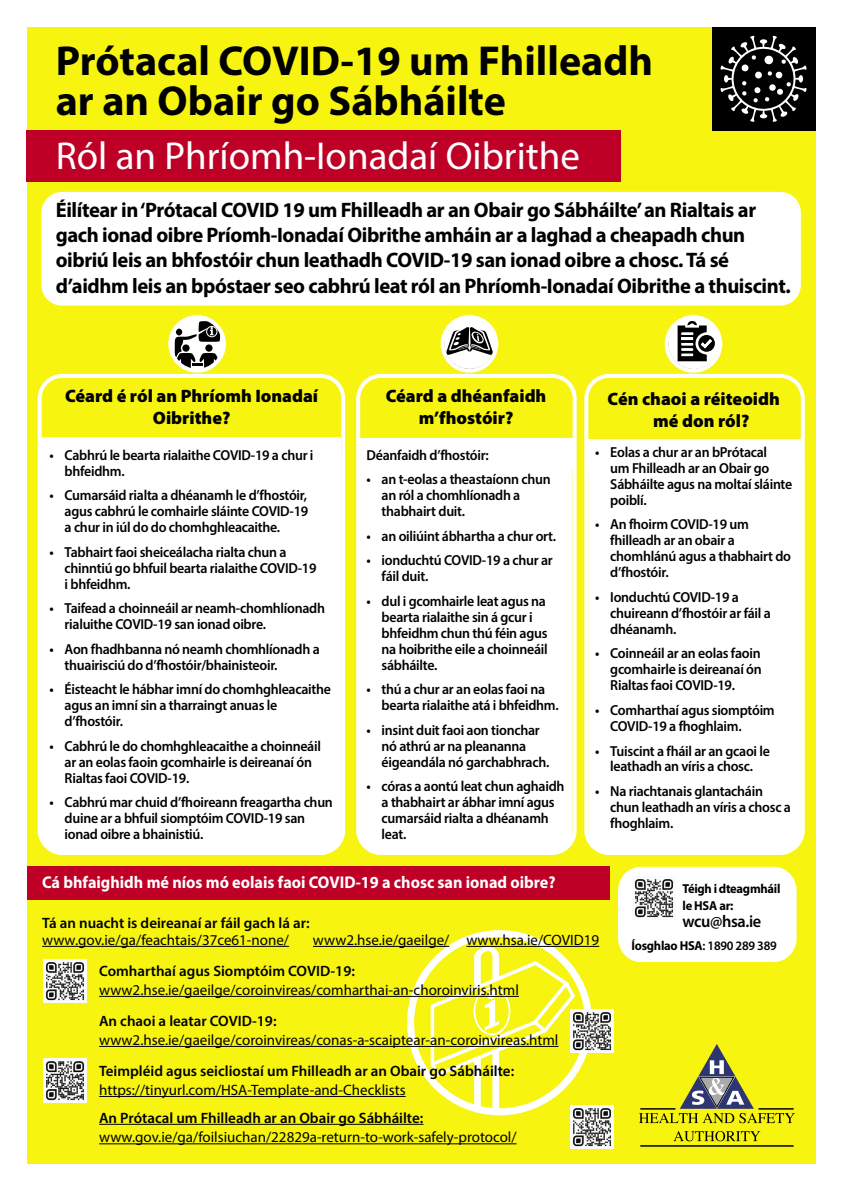
<style>
.page{position:relative;width:842px;height:1191px;background:#fff}
.page>*{position:absolute;margin:0;border:0;box-sizing:border-box;transform-origin:0 0}
.t1{font:700 42px/40px "Myriad Pro";color:#000}
.t2{font:39px "Myriad Pro";color:#fff}
.t3{font:700 21px/25.2px "Myriad Pro";letter-spacing:-.02em;color:#000}
.t4{font:900 18px/21.6px "Myriad Pro";color:#000;text-align:center}
.t5{font:700 17px "Myriad Pro";color:#fff;scale:.95 1}
.t6{font:600 17px "Myriad Pro";letter-spacing:-.02em;color:#000;scale:.96 1}
.t7{font:15px "Myriad Pro";color:#000}
.t8{font:600 15px "Myriad Pro";color:#000}
.t9{font:600 14.5px/16px "Myriad Pro";letter-spacing:-.02em;color:#000;scale:.96 1}
.t10{font:700 13px/17px "Myriad Pro";letter-spacing:-.02em;color:#000;scale:.96 1}
.s1{font-weight:600}
</style>
<div class="page">
<div style="left:27px;top:27px;width:788px;height:1136px;background:#f7f410"></div>
<div style="left:41px;top:192px;width:760px;height:114px;background:#fff;border-radius:21px"></div>
<div style="left:407px;top:930px;width:185px;height:185px;border:7px solid #fff;border-radius:50%"></div>
<svg style="left:428px;top:944px;width:149px;height:170px"></svg>
<div style="left:38px;top:374px;width:307px;height:481px;border:4px solid #fff;border-radius:23px"></div>
<div style="left:41px;top:437px;width:300px;height:418px;background:#fff;border-radius:21px"></div>
<div style="left:356px;top:374px;width:221px;height:481px;border:4px solid #fff;border-radius:23px"></div>
<div style="left:584px;top:374px;width:221px;height:481px;border:4px solid #fff;border-radius:23px"></div>
<div style="left:27px;top:130px;width:594px;height:51px;background:#be0027"></div>
<div style="left:27px;top:866px;width:582px;height:34px;background:#be0027"></div>
<div style="left:42px;top:437px;width:299px;height:28px;background:#fff"></div>
<div style="left:360px;top:438px;width:213px;height:29px;background:#fff"></div>
<div style="left:588px;top:439px;width:213px;height:28px;background:#fff"></div>
<div style="left:360px;top:438px;width:213px;height:417px;background:#fff;border-radius:21px"></div>
<div style="left:588px;top:443px;width:213px;height:412px;background:#fff;border-radius:21px"></div>
<svg style="left:639px;top:1044px;width:156px;height:79px"></svg>
<svg style="left:673px;top:1131px;width:87px;height:10px"></svg>
<hr style="left:640px;top:1145px;width:153px;height:1px;background:#000">
<hr style="left:42px;top:946px;width:247px;height:1px;background:#000">
<hr style="left:99px;top:996px;width:420px;height:1px;background:#000">
<hr style="left:99px;top:1046px;width:459px;height:1px;background:#000">
<hr style="left:99px;top:1096px;width:307px;height:1px;background:#000">
<hr style="left:99px;top:1124px;width:324px;height:1px;background:#000">
<hr style="left:99px;top:1143px;width:418px;height:1px;background:#000">
<div style="left:667px;top:317px;width:54px;height:54px;background:#fff;border-radius:50%"></div>
<svg style="left:678px;top:321px;width:37px;height:40px"></svg>
<div style="left:170px;top:317px;width:54px;height:54px;background:#fff;border-radius:50%"></div>
<div style="left:618px;top:866px;width:179px;height:96px;background:#fff;border-radius:23px"></div>
<div style="left:442px;top:317px;width:55px;height:54px;background:#fff;border-radius:50%"></div>
<svg style="left:175px;top:321px;width:45px;height:47px"></svg>
<div style="left:206px;top:326px;width:11px;height:11px;border:1px solid #fff;border-radius:50%"></div>
<svg style="left:446px;top:327px;width:47px;height:28px"></svg>
<hr style="left:313px;top:946px;width:136px;height:1px;background:#000">
<hr style="left:466px;top:946px;width:133px;height:1px;background:#000">
<img style="left:43px;top:959px;width:43px;height:43px">
<img style="left:570px;top:1009px;width:44px;height:43px">
<img style="left:570px;top:1105px;width:44px;height:43px">
<img style="left:43px;top:1058px;width:43px;height:44px">
<img style="left:635px;top:879px;width:38px;height:39px">
<div style="left:712px;top:27px;width:103px;height:104px;background:#000"></div>
<svg style="left:720px;top:36px;width:86px;height:86px"></svg>
<div style="left:168px;top:315px;width:58px;height:58px;border:4px solid #fff;border-radius:50%"></div>
<div style="left:441px;top:315px;width:57px;height:58px;border:4px solid #fff;border-radius:50%"></div>
<div style="left:665px;top:315px;width:57px;height:58px;border:4px solid #fff;border-radius:50%"></div>
<h1 class="t1" style="left:56px;top:39px;width:599px">Prótacal COVID-19 um Fhilleadh ar an Obair go Sábháilte</h1>
<h2 class="t2" style="left:56px;top:132px;width:526px">Ról an Phríomh-Ionadaí Oibrithe</h2>
<p class="t3" style="left:56px;top:197px;width:736px">Éilítear in ‘Prótacal COVID 19 um Fhilleadh ar an Obair go Sábháilte’ an Rialtais ar gach ionad oibre Príomh-Ionadaí Oibrithe amháin ar a laghad a cheapadh chun oibriú leis an bhfostóir chun leathadh COVID-19 san ionad oibre a chosc. Tá sé d’aidhm leis an bpóstaer seo cabhrú leat ról an Phríomh-Ionadaí Oibrithe a thuiscint.</p>
<p class="t4" style="left:386px;top:385px;width:162px">Céard a dhéanfaidh m’fhostóir?</p>
<p class="t9" style="left:367px;top:446px;width:129px">Déanfaidh d’fhostóir:</p>
<p class="t9" style="left:382px;top:471px;width:178px;text-indent:-15px">• an t-eolas a theastaíonn chun an ról a chomhlíonadh a thabhairt duit.</p>
<p class="t9" style="left:367px;top:527px;width:199px">• an oiliúint ábhartha a chur ort.</p>
<p class="t9" style="left:382px;top:552px;width:180px;text-indent:-15px">• ionduchtú COVID-19 a chur ar fáil duit.</p>
<p class="t9" style="left:382px;top:592px;width:174px;text-indent:-15px">• dul i gcomhairle leat agus na bearta rialaithe sin á gcur i bhfeidhm chun thú féin agus na hoibrithe eile a choinneáil sábháilte.</p>
<p class="t9" style="left:382px;top:681px;width:186px;text-indent:-15px">• thú a chur ar an eolas faoi na bearta rialaithe atá i bhfeidhm.</p>
<p class="t9" style="left:382px;top:721px;width:176px;text-indent:-15px">• insint duit faoi aon tionchar nó athrú ar na pleananna éigeandála nó garchabhrach.</p>
<p class="t9" style="left:382px;top:778px;width:192px;text-indent:-15px">• córas a aontú leat chun aghaidh a thabhairt ar ábhar imní agus cumarsáid rialta a dhéanamh leat.</p>
<p class="t4" style="left:65px;top:385px;width:255px">Céard é ról an Phríomh Ionadaí<br>Oibrithe?</p>
<p class="t9" style="left:65px;top:446px;width:261px;text-indent:-15px">• Cabhrú le bearta rialaithe COVID-19 a chur i bhfeidhm.</p>
<p class="t9" style="left:65px;top:487px;width:255px;text-align:justify;text-indent:-15px">• Cumarsáid rialta a dhéanamh le d’fhostóir, agus cabhrú le comhairle sláinte COVID-19 a chur in iúl do do chomhghleacaithe.</p>
<p class="t9" style="left:65px;top:543px;width:264px;text-indent:-15px">• Tabhairt faoi sheiceálacha rialta chun a chinntiú go bhfuil bearta rialaithe COVID-19 i bhfeidhm.</p>
<p class="t9" style="left:65px;top:600px;width:273px;text-indent:-15px">• Taifead a choinneáil ar neamh-chomhlíonadh rialuithe COVID-19 san ionad oibre.</p>
<p class="t9" style="left:65px;top:640px;width:267px;text-indent:-15px">• Aon fhadhbanna nó neamh chomhlíonadh a thuairisciú do d’fhostóir/bhainisteoir.</p>
<p class="t9" style="left:65px;top:681px;width:279px;text-indent:-15px">• Éisteacht le hábhar imní do chomhghleacaithe agus an imní sin a tharraingt anuas le d’fhostóir.</p>
<p class="t9" style="left:65px;top:737px;width:269px;text-indent:-15px">• Cabhrú le do chomhghleacaithe a choinneáil ar an eolas faoin gcomhairle is deireanaí ón<br>Rialtas faoi COVID-19.</p>
<p class="t9" style="left:65px;top:794px;width:281px;text-indent:-15px">• Cabhrú mar chuid d’fhoireann freagartha chun duine ar a bhfuil siomptóim COVID-19 san ionad oibre a bhainistiú.</p>
<p class="t5" style="left:42px;top:871px;width:542px">Cá bhfaighidh mé níos mó eolais faoi COVID-19 a chosc san ionad oibre?</p>
<p class="t8" style="left:42px;top:913px;width:269px">Tá an nuacht is deireanaí ar fáil gach lá ar:</p>
<p class="t7" style="left:42px;top:930px;width:248px">www.gov.ie/ga/feachtais/37ce61-none/</p>
<p class="t8" style="left:99px;top:961px;width:257px">Comharthaí agus Siomptóim COVID-19:</p>
<p class="t7" style="left:99px;top:980px;width:421px">www2.hse.ie/gaeilge/coroinvireas/comharthai-an-choroinviris.html</p>
<p class="t8" style="left:99px;top:1011px;width:179px">An chaoi a leatar COVID-19:</p>
<p class="t7" style="left:99px;top:1030px;width:461px">www2.hse.ie/gaeilge/coroinvireas/conas-a-scaiptear-an-coroinvireas.html</p>
<p class="t8" style="left:99px;top:1061px;width:417px">Teimpléid agus seicliostaí um Fhilleadh ar an Obair go Sábháilte:</p>
<p class="t7" style="left:99px;top:1080px;width:308px">https://tinyurl.com/HSA-Template-and-Checklists</p>
<p class="t8" style="left:99px;top:1108px;width:326px">An Prótacal um Fhilleadh ar an Obair go Sábháilte:</p>
<p class="t7" style="left:99px;top:1128px;width:419px">www.gov.ie/ga/foilsiuchan/22829a-return-to-work-safely-protocol/</p>
<p class="t4" style="left:653px;top:388px;width:128px;text-align:left;text-indent:-46px">Cén chaoi a réiteoidh mé don ról?</p>
<p class="t9" style="left:610px;top:444px;width:191px;text-indent:-15px">• Eolas a chur ar an bPrótacal<br>um Fhilleadh ar an Obair go<br>Sábháilte agus na moltaí sláinte poiblí.</p>
<p class="t9" style="left:610px;top:516px;width:190px;text-indent:-15px">• An fhoirm COVID-19 um fhilleadh ar an obair a chomhlánú agus a thabhairt do d’fhostóir.</p>
<p class="t9" style="left:610px;top:588px;width:169px;text-indent:-15px">• Ionduchtú COVID-19 a chuireann d’fhostóir ar fáil a dhéanamh.</p>
<p class="t9" style="left:610px;top:645px;width:159px;text-align:justify;text-indent:-15px">• Coinneáil ar an eolas faoin gcomhairle is deireanaí ón Rialtas faoi COVID-19.</p>
<p class="t9" style="left:610px;top:701px;width:173px;text-indent:-15px">• Comharthaí agus siomptóim<br>COVID-19 a fhoghlaim.</p>
<p class="t9" style="left:595px;top:742px;width:183px;text-align:center">• Tuiscint a fháil ar an gcaoi le leathadh an víris a chosc.</p>
<p class="t9" style="left:610px;top:782px;width:190px;text-indent:-15px">• Na riachtanais glantacháin chun leathadh an víris a chosc a fhoghlaim.</p>
<p class="t10" style="left:682px;top:879px;width:104px">Téigh i dteagmháil le HSA ar:</p>
<p class="t6" style="left:682px;top:910px;width:84px">wcu@hsa.ie</p>
<p class="t10" style="left:631px;top:936px;width:153px">Íosghlao HSA<span class="s1">: 1890 289 389</span></p>
<p class="t7" style="left:313px;top:930px;width:288px">www2.hse.ie/gaeilge/ www.hsa.ie/COVID19</p>
</div>
